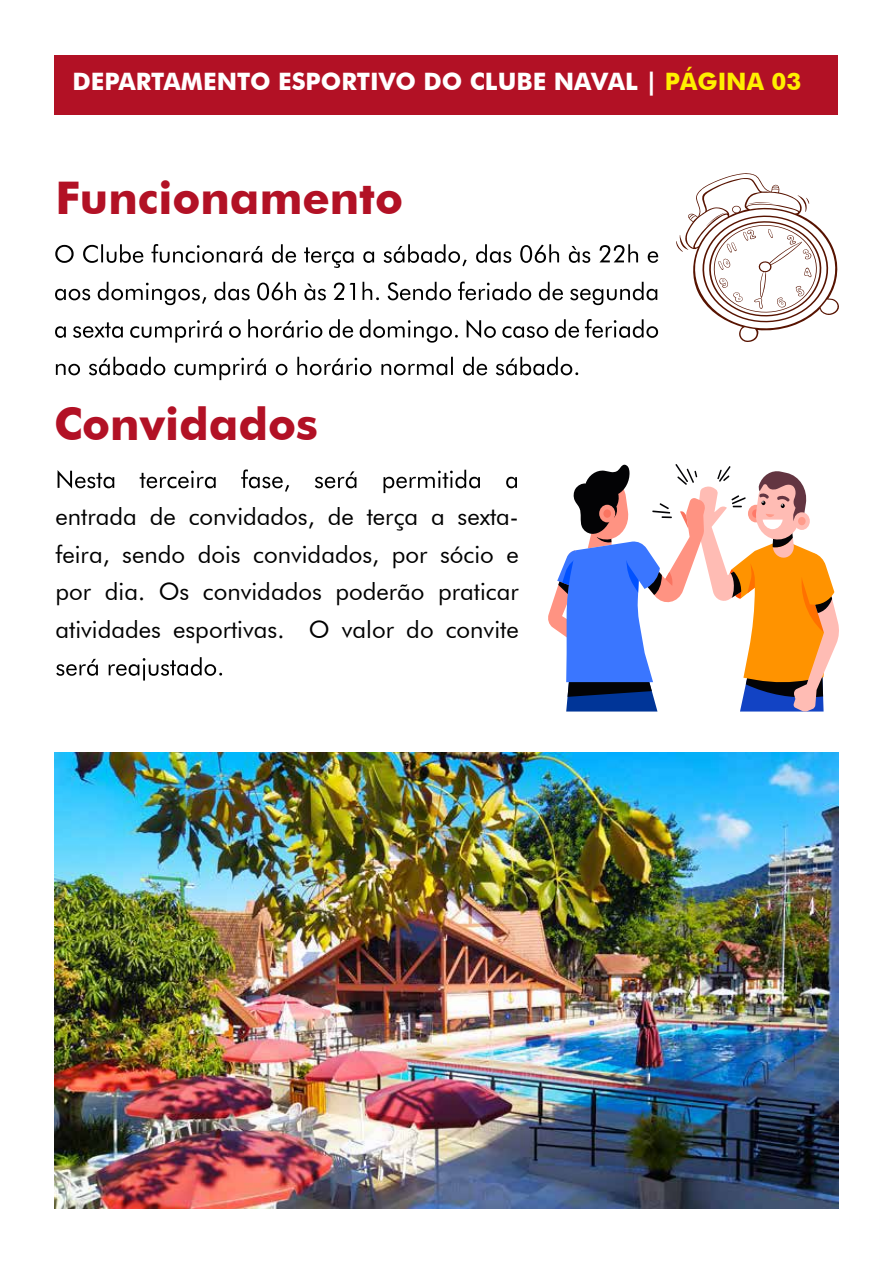
<style>
.page{position:relative;width:893px;height:1263px;background:#fff}
.page>*{position:absolute;margin:0;border:0;box-sizing:border-box;transform-origin:0 0}
.t1{font:700 45px "Futura BT";color:#b21125}
.t2{font:24px/37.5px "Futura BT";color:#000;text-align:justify}
.t3{font:700 24px "Futura BT";color:#fff}
.s1{color:#ffef00}
</style>
<div class="page">
<svg style="left:55px;top:244px;width:603px;height:24px"></svg>
<svg style="left:55px;top:282px;width:602px;height:23px"></svg>
<svg style="left:55px;top:319px;width:603px;height:24px"></svg>
<svg style="left:56px;top:357px;width:522px;height:23px"></svg>
<svg style="left:676px;top:173px;width:163px;height:169px"></svg>
<div style="left:54px;top:55px;width:783px;height:59px;background:#b21125"></div>
<svg style="left:58px;top:469px;width:459px;height:24px"></svg>
<svg style="left:56px;top:657px;width:166px;height:23px"></svg>
<svg style="left:548px;top:464px;width:291px;height:248px"></svg>
<img style="left:54px;top:753px;width:785px;height:456px">
<p class="t3" style="left:72px;top:67px;width:731px">DEPARTAMENTO ESPORTIVO DO CLUBE NAVAL | <span class="s1">PÁGINA 03</span></p>
<h1 class="t1" style="left:56px;top:171px;width:349px">Funcionamento</h1>
<h1 class="t1" style="left:54px;top:397px;width:266px">Convidados</h1>
<p class="t2" style="left:56px;top:498px;width:465px">entrada de convidados, de terça a sexta&shy;feira, sendo dois convidados, por sócio e por dia. Os convidados poderão praticar atividades esportivas. O valor do convite</p>
</div>
